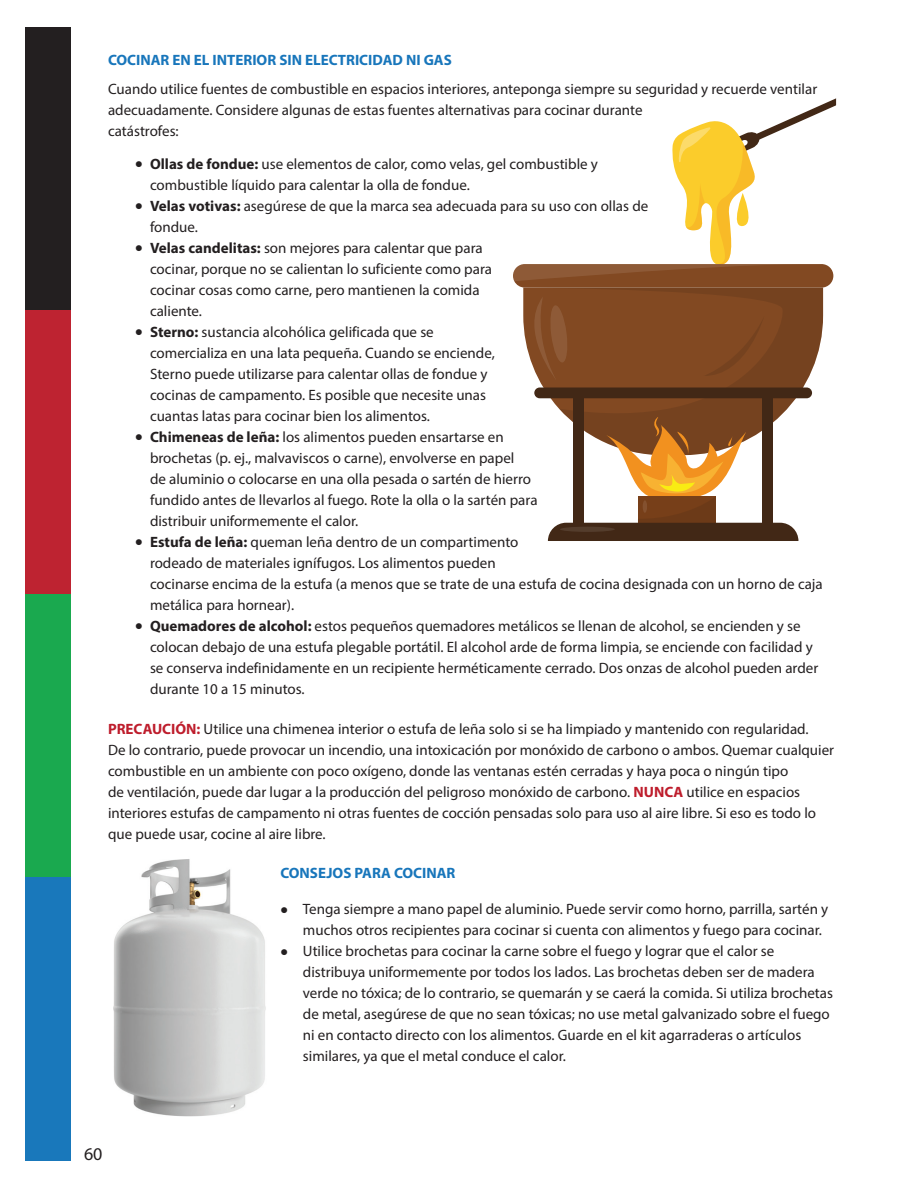
<style>
.page{position:relative;width:918px;height:1188px;background:#fff}
.page>*{position:absolute;margin:0;border:0;box-sizing:border-box;transform-origin:0 0}
.t1{font:18px "Myriad Pro";color:#231f20}
.Body_12_A_0_8{font:15px/21px "Myriad Pro";color:#231f20}
.Blue_Subhead_12_A_4_10{font:700 15px "Myriad Pro";color:#1876bb}
.s1{font-weight:700;font-size:22.5px}
.s2{font-weight:700}
.s3{font-weight:700;color:#be1d2c}
</style>
<div class="page">
<div style="left:25px;top:27px;width:45px;height:283px;background:#231f20"></div>
<div style="left:25px;top:310px;width:45px;height:284px;background:#be2331"></div>
<div style="left:25px;top:594px;width:45px;height:284px;background:#1aa94f"></div>
<div style="left:25px;top:878px;width:45px;height:283px;background:#1978bb"></div>
<svg style="left:525px;top:288px;width:298px;height:129px;background:#875532"></svg>
<svg style="left:704px;top:316px;width:60px;height:60px;background:#7f4721"></svg>
<svg style="left:513px;top:98px;width:323px;height:190px"></svg>
<div style="left:534px;top:388px;width:278px;height:10px;background:#422816;border-radius:5px"></div>
<div style="left:573px;top:393px;width:11px;height:134px;background:#422816"></div>
<div style="left:762px;top:393px;width:11px;height:134px;background:#422816"></div>
<svg style="left:548px;top:417px;width:250px;height:124px"></svg>
<div style="left:560px;top:527px;width:55px;height:5px;background:#543d2c;border-radius:50%"></div>
<img style="left:113px;top:859px;width:153px;height:258px">
<p class="Blue_Subhead_12_A_4_10" style="left:108px;top:50px;width:345px">COCINAR EN EL INTERIOR SIN ELECTRICIDAD NI GAS</p>
<p class="Body_12_A_0_8" style="left:108px;top:78px;width:711px">Cuando utilice fuentes de combustible en espacios interiores, anteponga siempre su seguridad y recuerde ventilar adecuadamente. Considere algunas de estas fuentes alternativas para cocinar durante<br>catástrofes:</p>
<p class="Body_12_A_0_8" style="left:150px;top:153px;width:450px;text-indent:-15px"><span class="s1">•</span> <span class="s2">Ollas de fondue:</span> use elementos de calor, como velas, gel combustible y combustible líquido para calentar la olla de fondue.</p>
<p class="Body_12_A_0_8" style="left:150px;top:195px;width:500px;text-indent:-15px"><span class="s1">•</span> <span class="s2">Velas votivas:</span> asegúrese de que la marca sea adecuada para su uso con ollas de fondue.</p>
<p class="Body_12_A_0_8" style="left:150px;top:237px;width:344px;text-indent:-15px"><span class="s1">•</span> <span class="s2">Velas candelitas:</span> son mejores para calentar que para cocinar, porque no se calientan lo suficiente como para cocinar cosas como carne, pero mantienen la comida caliente.</p>
<p class="Body_12_A_0_8" style="left:150px;top:321px;width:346px;text-indent:-15px"><span class="s1">•</span> <span class="s2">Sterno:</span> sustancia alcohólica gelificada que se comercializa en una lata pequeña. Cuando se enciende, Sterno puede utilizarse para calentar ollas de fondue y cocinas de campamento. Es posible que necesite unas cuantas latas para cocinar bien los alimentos.</p>
<p class="Body_12_A_0_8" style="left:150px;top:426px;width:389px;text-indent:-15px"><span class="s1">•</span> <span class="s2">Chimeneas de leña:</span> los alimentos pueden ensartarse en brochetas (p. ej., malvaviscos o carne), envolverse en papel<br>de aluminio o colocarse en una olla pesada o sartén de hierro fundido antes de llevarlos al fuego. Rote la olla o la sartén para distribuir uniformemente el calor.</p>
<p class="Body_12_A_0_8" style="left:150px;top:531px;width:674px;text-indent:-15px"><span class="s1">•</span> <span class="s2">Estufa de leña:</span> queman leña dentro de un compartimento<br>rodeado de materiales ignífugos. Los alimentos pueden<br>cocinarse encima de la estufa (a menos que se trate de una estufa de cocina designada con un horno de caja metálica para hornear).</p>
<p class="Body_12_A_0_8" style="left:150px;top:615px;width:670px;text-indent:-15px"><span class="s1">•</span> <span class="s2">Quemadores de alcohol:</span> estos pequeños quemadores metálicos se llenan de alcohol, se encienden y se colocan debajo de una estufa plegable portátil. El alcohol arde de forma limpia, se enciende con facilidad y se conserva indefinidamente en un recipiente herméticamente cerrado. Dos onzas de alcohol pueden arder durante 10 a 15 minutos.</p>
<p class="Body_12_A_0_8" style="left:108px;top:718px;width:728px"><span class="s3">PRECAUCIÓN:</span> Utilice una chimenea interior o estufa de leña solo si se ha limpiado y mantenido con regularidad.<br>De lo contrario, puede provocar un incendio, una intoxicación por monóxido de carbono o ambos. Quemar cualquier combustible en un ambiente con poco oxígeno, donde las ventanas estén cerradas y haya poca o ningún tipo<br>de ventilación, puede dar lugar a la producción del peligroso monóxido de carbono. <span class="s3">NUNCA</span> utilice en espacios interiores estufas de campamento ni otras fuentes de cocción pensadas solo para uso al aire libre. Si eso es todo lo que puede usar, cocine al aire libre.</p>
<p class="Blue_Subhead_12_A_4_10" style="left:280px;top:863px;width:177px">CONSEJOS PARA COCINAR</p>
<p class="Body_12_A_0_8" style="left:303px;top:898px;width:527px;text-indent:-22px"><span class="s1">•</span> Tenga siempre a mano papel de aluminio. Puede servir como horno, parrilla, sartén y muchos otros recipientes para cocinar si cuenta con alimentos y fuego para cocinar.</p>
<p class="Body_12_A_0_8" style="left:303px;top:940px;width:532px;text-indent:-22px"><span class="s1">•</span> Utilice brochetas para cocinar la carne sobre el fuego y lograr que el calor se distribuya uniformemente por todos los lados. Las brochetas deben ser de madera verde no tóxica; de lo contrario, se quemarán y se caerá la comida. Si utiliza brochetas de metal, asegúrese de que no sean tóxicas; no use metal galvanizado sobre el fuego ni en contacto directo con los alimentos. Guarde en el kit agarraderas o artículos similares, ya que el metal conduce el calor.</p>
<p class="t1" style="left:84px;top:1143px;width:20px">60</p>
</div>
